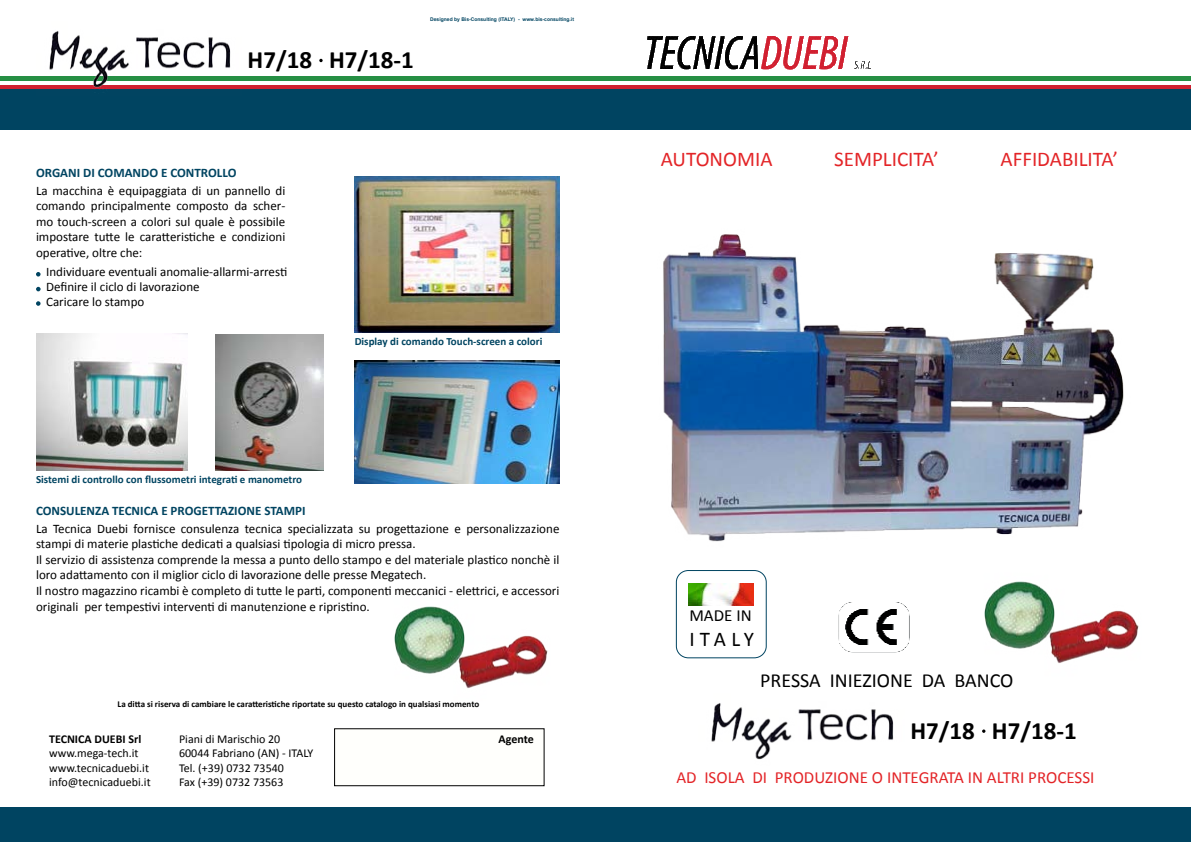
<style>
.page{position:relative;width:1191px;height:842px;background:#fff}
.page>*{position:absolute;margin:0;border:0;box-sizing:border-box;transform-origin:0 0}
.t1{font:700 25px "Calibri";color:#000}
.t2{font:21px "Calibri";color:#e32427}
.t3{font:21px "Calibri";letter-spacing:.215em;color:#000}
.t4{font:20px "Calibri";color:#000}
.t5{font:17px "Calibri";color:#e32427}
.t6{font:17px "Calibri";color:#000}
.t7{font:13px/15.6px "Calibri";color:#000}
.t8{font:700 13px "Calibri";color:#004461}
.t9{font:12px/14.4px "Calibri";color:#000}
.t10{font:700 12px "Calibri";color:#000}
.t11{font:700 11px "Calibri";color:#004461}
.t12{font:700 9px "Calibri";color:#000}
.t13{font:700 5px "Arial";color:#004461}
</style>
<div class="page">
<div style="left:676px;top:570px;width:90px;height:88px;border:1px solid #004461;border-radius:12px"></div>
<img style="left:647px;top:36px;width:223px;height:34px">
<img style="left:711px;top:703px;width:183px;height:57px">
<img style="left:663px;top:234px;width:461px;height:338px">
<svg style="left:982px;top:729px;width:3px;height:4px"></svg>
<img style="left:838px;top:602px;width:72px;height:50px">
<img style="left:952px;top:558px;width:141px;height:91px">
<img style="left:1029px;top:596px;width:110px;height:67px">
<img style="left:688px;top:583px;width:66px;height:22px">
<div style="left:0;top:85px;width:1191px;height:5px;background:#d02030"></div>
<div style="left:0;top:76px;width:1191px;height:5px;background:#268f44"></div>
<div style="left:334px;top:728px;width:210px;height:58px;border:1px solid #000"></div>
<div style="left:0;top:808px;width:1191px;height:34px;background:#004461"></div>
<div style="left:0;top:90px;width:1191px;height:40px;background:#004461"></div>
<img style="left:36px;top:31px;width:206px;height:59px">
<svg style="left:319px;top:59px;width:4px;height:3px"></svg>
<img style="left:36px;top:334px;width:151px;height:137px">
<svg style="left:36px;top:272px;width:5px;height:4px"></svg>
<svg style="left:36px;top:287px;width:5px;height:4px"></svg>
<svg style="left:36px;top:301px;width:5px;height:5px"></svg>
<img style="left:355px;top:176px;width:204px;height:157px">
<img style="left:355px;top:360px;width:204px;height:124px">
<img style="left:216px;top:334px;width:108px;height:137px">
<img style="left:394px;top:606px;width:65px;height:68px">
<img style="left:439px;top:620px;width:109px;height:68px">
<h1 class="t1" style="left:247px;top:44px;width:168px">H7/18 H7/18-1</h1>
<p class="t13" style="left:430px;top:16px;width:145px">Designed by Bis-Consulting (ITALY) - www.bis-consulting.it</p>
<p class="t8" style="left:36px;top:164px;width:202px">ORGANI DI COMANDO E CONTROLLO</p>
<p class="t7" style="left:36px;top:182px;width:251px;text-align:justify">La macchina è equipaggiata di un pannello di comando principalmente composto da scher&shy;mo touch-screen a colori sul quale è possibile impostare tutte le caratteristiche e condizioni operative, oltre che:</p>
<p class="t7" style="left:46px;top:264px;width:243px;line-height:14.6px">Individuare eventuali anomalie-allarmi-arresti<br>Definire il ciclo di lavorazione<br>Caricare lo stampo</p>
<p class="t11" style="left:36px;top:473px;width:268px">Sistemi di controllo con flussometri integrati e manometro</p>
<p class="t11" style="left:355px;top:335px;width:189px">Display di comando Touch-screen a colori</p>
<p class="t8" style="left:36px;top:502px;width:271px">CONSULENZA TECNICA E PROGETTAZIONE STAMPI</p>
<p class="t7" style="left:36px;top:520px;width:525px">La Tecnica Duebi fornisce consulenza tecnica specializzata su progettazione e personalizzazione stampi di materie plastiche dedicati a qualsiasi tipologia di micro pressa.<br>Il servizio di assistenza comprende la messa a punto dello stampo e del materiale plastico nonchè il loro adattamento con il miglior ciclo di lavorazione delle presse Megatech.<br>Il nostro magazzino ricambi è completo di tutte le parti, componenti meccanici - elettrici, e accessori originali per tempestivi interventi di manutenzione e ripristino.</p>
<p class="t12" style="left:117px;top:698px;width:363px">La ditta si riserva di cambiare le caratteristiche riportate su questo catalogo in qualsiasi momento</p>
<p class="t10" style="left:49px;top:731px;width:94px">TECNICA DUEBI Srl</p>
<p class="t10" style="left:498px;top:731px;width:37px">Agente</p>
<p class="t9" style="left:49px;top:745px;width:103px">www.mega-tech.it www.tecnicaduebi.it info@tecnicaduebi.it</p>
<p class="t9" style="left:179px;top:731px;width:136px">Piani di Marischio 20<br>60044 Fabriano (AN) - ITALY<br>Tel. (+39) 0732 73540<br>Fax (+39) 0732 73563</p>
<h2 class="t2" style="left:661px;top:146px;width:113px">AUTONOMIA</h2>
<h2 class="t2" style="left:834px;top:146px;width:106px">SEMPLICITA’</h2>
<h2 class="t2" style="left:1000px;top:146px;width:119px">AFFIDABILITA’</h2>
<h3 class="t6" style="left:689px;top:605px;width:64px">MADE IN</h3>
<h2 class="t3" style="left:689px;top:626px;width:66px">ITALY</h2>
<h3 class="t4" style="left:760px;top:668px;width:255px">PRESSA INIEZIONE DA BANCO</h3>
<h1 class="t1" style="left:910px;top:716px;width:168px">H7/18 H7/18-1</h1>
<h3 class="t5" style="left:676px;top:767px;width:420px">AD ISOLA DI PRODUZIONE O INTEGRATA IN ALTRI PROCESSI</h3>
</div>
